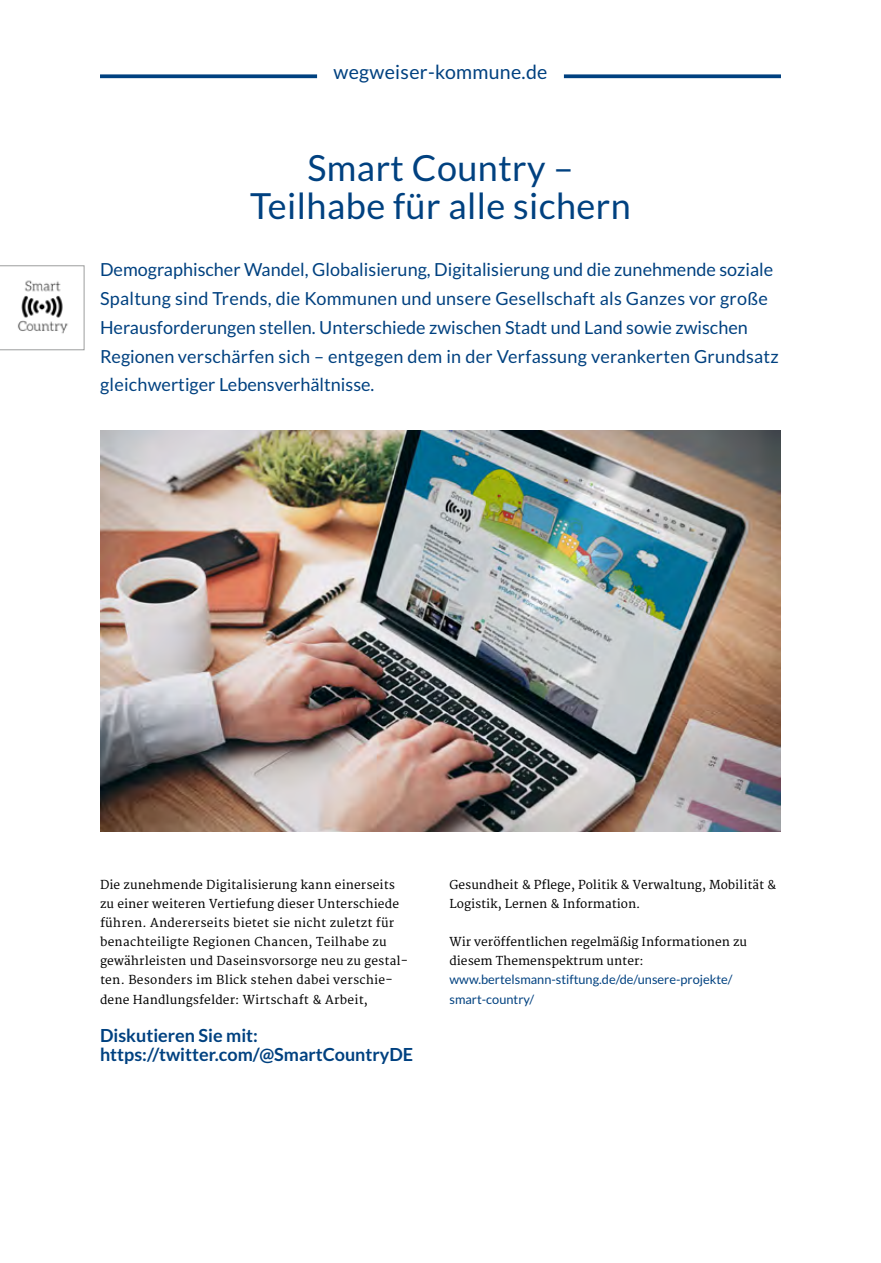
<style>
.page{position:relative;width:881px;height:1263px;background:#fff}
.page>*{position:absolute;margin:0;border:0;box-sizing:border-box;transform-origin:0 0}
.t1{font:36px/38.2px "Lato";letter-spacing:.01em;color:#004180;text-align:center}
.t2{font:19.5px "Lato";letter-spacing:.015em;color:#004180}
.t3{font:18px/28.7px "Lato";color:#004180}
.t4{font:700 18px/19.2px "Lato";color:#004180}
.Fließtext{font:12.75px/19.2px "Lato";color:#004180}
.Fließtext-2{font:12px/19.2px "Merriweather";letter-spacing:.01em;color:#000}
</style>
<div class="page">
<svg style="left:0;top:265px;width:84px;height:85px"></svg>
<img style="left:100px;top:430px;width:680px;height:401px">
<svg style="left:100px;top:74px;width:217px;height:4px"></svg>
<svg style="left:563px;top:74px;width:217px;height:4px"></svg>
<p class="t2" style="left:333px;top:61px;width:215px">wegweiser-kommune.de</p>
<p class="t1" style="left:250px;top:148px;width:382px">Smart Country –<br>Teilhabe für alle sichern</p>
<p class="t3" style="left:100px;top:255px;width:680px">Demographischer Wandel, Globalisierung, Digitalisierung und die zunehmende soziale Spaltung sind Trends, die Kommunen und unsere Gesellschaft als Ganzes vor große Herausforderungen stellen. Unterschiede zwischen Stadt und Land sowie zwischen Regionen verschärfen sich – entgegen dem in der Verfassung verankerten Grundsatz gleichwertiger Lebensverhältnisse.</p>
<p class="Fließtext-2" style="left:100px;top:875px;width:309px">Die zunehmende Digitalisierung kann einerseits zu einer weiteren Vertiefung dieser Unterschiede führen. Andererseits bietet sie nicht zuletzt für benachteiligte Regionen Chancen, Teilhabe zu gewährleisten und Daseinsvorsorge neu zu gestal&shy;ten. Besonders im Blick stehen dabei verschie&shy;dene Handlungsfelder: Wirtschaft &amp; Arbeit,</p>
<p class="Fließtext-2" style="left:449px;top:875px;width:328px">Gesundheit &amp; Pflege, Politik &amp; Verwaltung, Mobilität &amp;<br>Logistik, Lernen &amp; Information.</p>
<p class="Fließtext-2" style="left:449px;top:933px;width:299px">Wir veröffentlichen regelmäßig Informationen zu diesem Themenspektrum unter:</p>
<p class="Fließtext" style="left:449px;top:970px;width:284px">www.bertelsmann-stiftung.de/de/unsere-projekte/ smart-country/</p>
<p class="t4" style="left:100px;top:1025px;width:314px">Diskutieren Sie mit: https://twitter.com/@SmartCountryDE</p>
</div>
